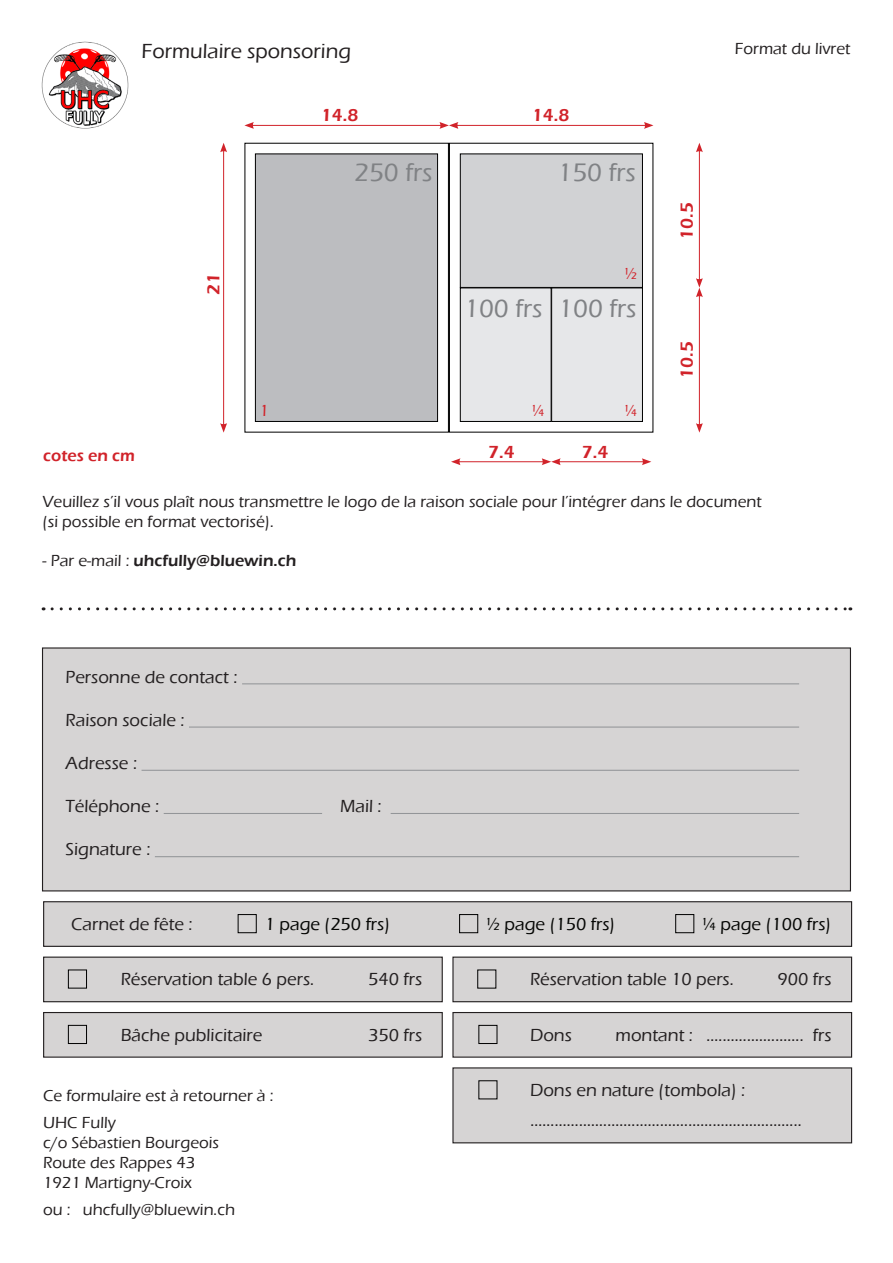
<style>
.page{position:relative;width:893px;height:1263px;background:#fff}
.page>*{position:absolute;margin:0;border:0;box-sizing:border-box;transform-origin:0 0}
.t1{font:500 26.1px "Eras ITC";color:#808285}
.t2{font:500 21px "Eras ITC";color:#231f20}
.t3{font:500 18px "Eras ITC";color:#231f20}
.t4{font:500 18px "Eras ITC";color:#040503}
.t5{font:600 18px "Eras ITC";color:#d1232a}
.t6{font:500 16.5px "Eras ITC";color:#231f20}
.t7{font:600 16.5px "Eras ITC";color:#231f20}
.t8{font:600 16.5px "Eras ITC";color:#d1232a}
.t9{font:500 16.5px "Eras ITC";color:#d1232a}
.s1{font-weight:500}
</style>
<div class="page">
<div style="left:43px;top:648px;width:807px;height:243px;background:#d6d4d4"></div>
<hr style="left:242px;top:683px;width:557px;height:1px;background:#939598">
<hr style="left:189px;top:726px;width:610px;height:2px;background:#939598">
<hr style="left:142px;top:770px;width:657px;height:1px;background:#939598">
<hr style="left:164px;top:813px;width:158px;height:1px;background:#939598">
<hr style="left:391px;top:813px;width:408px;height:1px;background:#939598">
<hr style="left:155px;top:856px;width:644px;height:1px;background:#939598">
<div style="left:44px;top:957px;width:398px;height:45px;background:#d6d4d4"></div>
<div style="left:43px;top:956px;width:400px;height:46px;border:1px solid #231f20"></div>
<div style="left:68px;top:970px;width:19px;height:18px;border:1px solid #000"></div>
<div style="left:453px;top:957px;width:399px;height:45px;background:#d6d4d4"></div>
<div style="left:452px;top:956px;width:400px;height:46px;border:1px solid #231f20"></div>
<div style="left:477px;top:970px;width:19px;height:18px;border:1px solid #000"></div>
<div style="left:44px;top:1012px;width:398px;height:45px;background:#d6d4d4"></div>
<div style="left:43px;top:1012px;width:400px;height:46px;border:1px solid #231f20"></div>
<div style="left:68px;top:1025px;width:19px;height:19px;border:1px solid #000"></div>
<div style="left:453px;top:1012px;width:399px;height:45px;background:#d6d4d4"></div>
<div style="left:452px;top:1012px;width:400px;height:46px;border:1px solid #231f20"></div>
<div style="left:478px;top:1025px;width:19px;height:19px;border:1px solid #000"></div>
<div style="left:44px;top:902px;width:808px;height:44px;background:#d6d4d4"></div>
<div style="left:43px;top:901px;width:809px;height:46px;border:1px solid #231f20"></div>
<div style="left:238px;top:914px;width:19px;height:19px;border:1px solid #000"></div>
<div style="left:459px;top:914px;width:19px;height:19px;border:1px solid #000"></div>
<div style="left:675px;top:914px;width:19px;height:19px;border:1px solid #000"></div>
<div style="left:453px;top:1068px;width:399px;height:75px;background:#d6d4d4"></div>
<div style="left:452px;top:1067px;width:400px;height:76px;border:1px solid #231f20"></div>
<div style="left:478px;top:1080px;width:19px;height:19px;border:1px solid #000"></div>
<svg style="left:52px;top:607px;width:799px;height:3px"></svg>
<hr style="left:456px;top:125px;width:190px;height:1px;background:#d1232a">
<svg style="left:644px;top:122px;width:9px;height:7px"></svg>
<div style="left:255px;top:154px;width:183px;height:268px;background:#bcbdc0;border:1px solid #000"></div>
<div style="left:460px;top:154px;width:183px;height:134px;background:#d1d2d4;border:1px solid #000"></div>
<div style="left:551px;top:288px;width:92px;height:134px;background:#e6e7e9;border:1px solid #000"></div>
<div style="left:460px;top:288px;width:91px;height:134px;background:#e6e7e9;border:1px solid #000"></div>
<hr style="left:251px;top:125px;width:191px;height:1px;background:#d1232a">
<svg style="left:244px;top:122px;width:10px;height:7px"></svg>
<svg style="left:439px;top:122px;width:19px;height:7px"></svg>
<hr style="left:558px;top:461px;width:86px;height:1px;background:#d1232a">
<svg style="left:642px;top:458px;width:9px;height:7px"></svg>
<hr style="left:458px;top:461px;width:86px;height:1px;background:#d1232a">
<svg style="left:451px;top:458px;width:9px;height:7px"></svg>
<svg style="left:542px;top:458px;width:19px;height:7px"></svg>
<hr style="left:699px;top:295px;width:1px;height:130px;background:#d1232a">
<svg style="left:696px;top:423px;width:7px;height:10px"></svg>
<hr style="left:699px;top:150px;width:1px;height:131px;background:#d1232a">
<svg style="left:696px;top:143px;width:7px;height:9px"></svg>
<svg style="left:696px;top:278px;width:7px;height:19px"></svg>
<hr style="left:223px;top:150px;width:1px;height:275px;background:#d1232a">
<svg style="left:220px;top:143px;width:7px;height:9px"></svg>
<svg style="left:220px;top:423px;width:7px;height:10px"></svg>
<img style="left:41px;top:41px;width:88px;height:88px">
<p class="t2" style="left:141px;top:39px;width:211px">Formulaire sponsoring</p>
<p class="t5" style="left:321px;top:105px;width:39px">14.8</p>
<p class="t5" style="left:532px;top:105px;width:39px">14.8</p>
<p class="t5" style="left:203px;top:295px;width:23px;rotate:-90deg">21</p>
<p class="t9" style="left:259px;top:401px;width:11px">1</p>
<p class="t1" style="left:354px;top:158px;width:80px">250 frs</p>
<p class="t1" style="left:557px;top:158px;width:80px">150 frs</p>
<p class="t9" style="left:623px;top:264px;width:15px">½</p>
<p class="t1" style="left:464px;top:293px;width:80px">100 frs</p>
<p class="t1" style="left:558px;top:293px;width:80px">100 frs</p>
<p class="t9" style="left:531px;top:401px;width:15px">¼</p>
<p class="t9" style="left:623px;top:401px;width:15px">¼</p>
<p class="t8" style="left:43px;top:446px;width:93px">cotes en cm</p>
<p class="t5" style="left:582px;top:441px;width:28px">7.4</p>
<p class="t5" style="left:488px;top:441px;width:28px">7.4</p>
<p class="t6" style="left:735px;top:39px;width:117px">Format du livret</p>
<p class="t5" style="left:677px;top:240px;width:39px;rotate:-90deg">10.5</p>
<p class="t5" style="left:677px;top:378px;width:39px;rotate:-90deg">10.5</p>
<p class="t6" style="left:43px;top:492px;width:721px">Veuillez s’il vous plaît nous transmettre le logo de la raison sociale pour l’intégrer dans le document</p>
<p class="t6" style="left:43px;top:512px;width:233px">(si possible en format vectorisé).</p>
<p class="t7" style="left:43px;top:551px;width:256px"><span class="s1">- Par e-mail :</span> uhcfully@bluewin.ch</p>
<p class="t3" style="left:66px;top:666px;width:173px">Personne de contact :</p>
<p class="t3" style="left:66px;top:710px;width:120px">Raison sociale :</p>
<p class="t3" style="left:66px;top:753px;width:73px">Adresse :</p>
<p class="t3" style="left:66px;top:796px;width:95px">Téléphone :</p>
<p class="t3" style="left:340px;top:796px;width:43px">Mail :</p>
<p class="t3" style="left:66px;top:839px;width:86px">Signature :</p>
<p class="t3" style="left:71px;top:914px;width:123px">Carnet de fête :</p>
<p class="t4" style="left:265px;top:914px;width:127px">1 page (250 frs)</p>
<p class="t4" style="left:485px;top:914px;width:131px">½ page (150 frs)</p>
<p class="t4" style="left:701px;top:914px;width:131px">¼ page (100 frs)</p>
<p class="t3" style="left:121px;top:969px;width:195px">Réservation table 6 pers.</p>
<p class="t3" style="left:368px;top:969px;width:56px">540 frs</p>
<p class="t3" style="left:530px;top:969px;width:205px">Réservation table 10 pers.</p>
<p class="t3" style="left:778px;top:969px;width:56px">900 frs</p>
<p class="t3" style="left:121px;top:1025px;width:143px">Bâche publicitaire</p>
<p class="t3" style="left:368px;top:1025px;width:56px">350 frs</p>
<p class="t3" style="left:530px;top:1025px;width:43px">Dons</p>
<p class="t3" style="left:616px;top:1025px;width:217px">montant : ........................ frs</p>
<p class="t6" style="left:43px;top:1086px;width:232px">Ce formulaire est à retourner à :</p>
<p class="t6" style="left:43px;top:1113px;width:74px">UHC Fully</p>
<p class="t6" style="left:43px;top:1133px;width:177px">c/o Sébastien Bourgeois</p>
<p class="t6" style="left:43px;top:1153px;width:154px">Route des Rappes 43</p>
<p class="t6" style="left:43px;top:1173px;width:151px">1921 Martigny-Croix</p>
<p class="t6" style="left:43px;top:1200px;width:194px">ou : uhcfully@bluewin.ch</p>
<p class="t3" style="left:530px;top:1080px;width:217px">Dons en nature (tombola) :</p>
<p class="t3" style="left:530px;top:1110px;width:273px">...................................................................</p>
</div>
